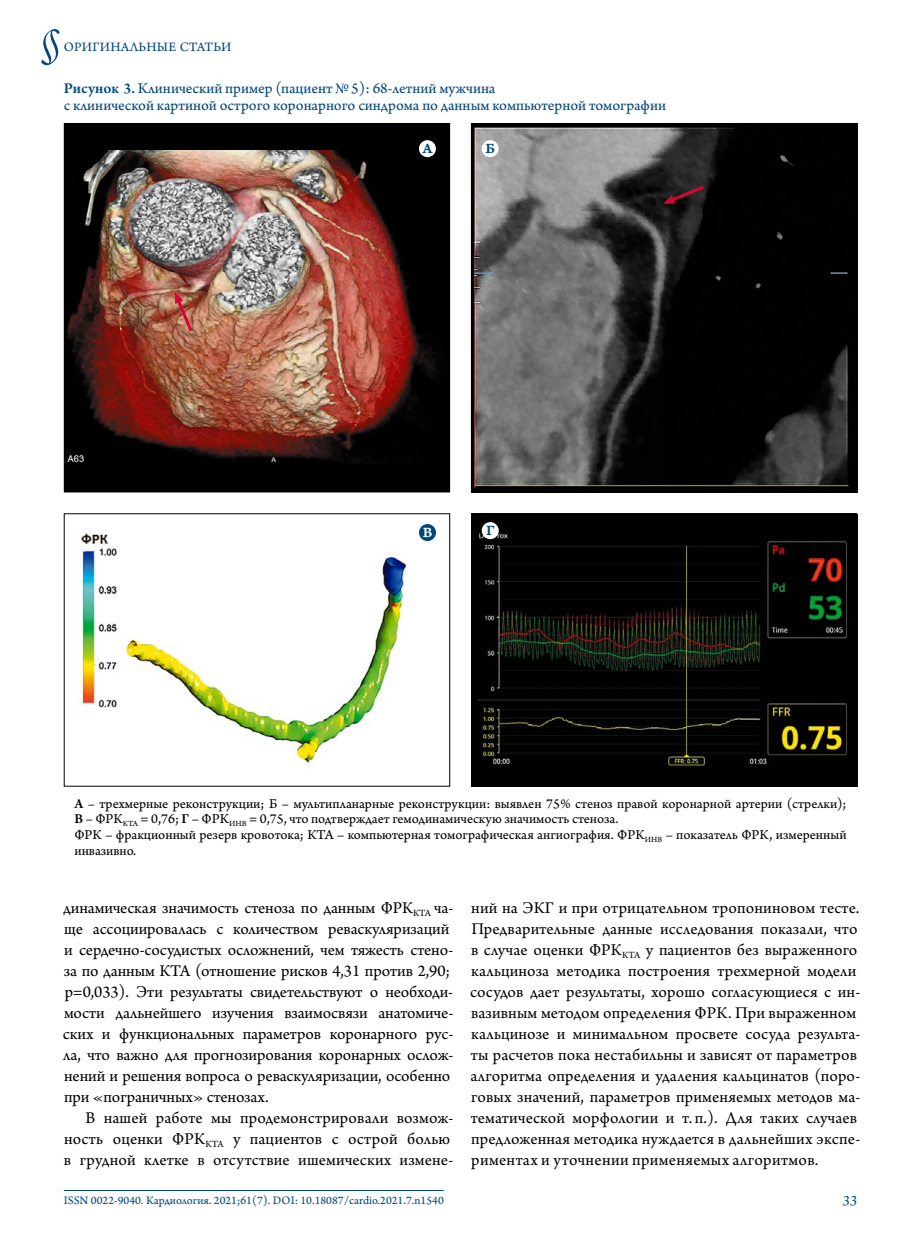
<style>
.page{position:relative;width:915px;height:1234px;background:#fff}
.page>*{position:absolute;margin:0;border:0;box-sizing:border-box;transform-origin:0 0}
.t1{font:54px "Arno Pro Light Italic Display";color:#00477e}
.t2{font:17.25px/21px "Arno Pro";letter-spacing:.005em;color:#000}
.t3{font:15.75px/17.2px "Arno Pro Sm Text";color:#00477e}
.t4{font:15px "Arno Pro Smbd Caption";color:#00477e}
.t5{font:15px "Arno Pro Italic Sm Text";color:#00477e}
.t6{font:15px "Arno Pro Smbd Caption";color:#fff}
.t7{font:14.25px/15.8px "Arno Pro Sm Text";color:#000}
.t8{font:13.5px "Arno Pro Sm Text";letter-spacing:.01em;color:#00477e}
.t9{font:12px "Arno Pro Sm Text";color:#00477e}
.s1{font-family:"Arno Pro";font-weight:600}
</style>
<div class="page">
<hr style="left:64px;top:1189px;width:379px;height:1px;background:#00477e">
<img style="left:76px;top:524px;width:355px;height:247px">
<div style="left:419px;top:524px;width:17px;height:17px;background:#00477e;border-radius:50%"></div>
<img style="left:473px;top:515px;width:381px;height:269px">
<div style="left:471px;top:513px;width:385px;height:273px;border:1px solid #000"></div>
<div style="left:481px;top:522px;width:17px;height:17px;background:#fff;border-radius:50%"></div>
<img style="left:473px;top:125px;width:381px;height:365px">
<div style="left:471px;top:123px;width:385px;height:369px;border:1px solid #000"></div>
<div style="left:481px;top:140px;width:17px;height:17px;background:#fff;border-radius:50%"></div>
<svg style="left:662px;top:183px;width:45px;height:21px"></svg>
<div style="left:64px;top:123px;width:385px;height:369px;background:#000"></div>
<img style="left:68px;top:150px;width:370px;height:313px">
<div style="left:64px;top:123px;width:386px;height:369px;border:1px solid #000"></div>
<div style="left:419px;top:140px;width:17px;height:17px;background:#fff;border-radius:50%"></div>
<svg style="left:174px;top:291px;width:21px;height:43px"></svg>
<h1 class="t1" style="left:40px;top:12px;width:22px">§</h1>
<p class="t8" style="left:64px;top:39px;width:169px">ОРИГИНАЛЬНЫЕ СТАТЬИ</p>
<p class="t3" style="left:64px;top:80px;width:603px"><span class="s1">Рисунок 3.</span> Клинический пример (пациент №5): 68‑летний мужчина<br>с клинической картиной острого коронарного синдрома по данным компьютерной томографии</p>
<p class="t4" style="left:422px;top:139px;width:12px">А</p>
<p class="t4" style="left:485px;top:140px;width:11px">Б</p>
<p class="t6" style="left:422px;top:523px;width:11px">В</p>
<p class="t4" style="left:486px;top:521px;width:10px">Г</p>
<p class="t7" style="left:74px;top:796px;width:773px"><span class="s1">А</span> – трехмерные реконструкции; Б – мультипланарные реконструкции: выявлен 75% стеноз правой коронарной артерии (стрелки); <span class="s1">В</span> – ФРК<sub>КТА</sub> = 0,76; <span class="s1">Г</span> – ФРК<sub>ИНВ</sub> = 0,75, что подтверждает гемодинамическую значимость стеноза.<br>ФРК – фракционный резерв кровотока; КТА – компьютерная томографическая ангиография. ФРК<sub>ИНВ</sub> – показатель ФРК, измеренный инвазивно.</p>
<p class="t2" style="left:63px;top:897px;width:391px">динамическая значимость стеноза по данным ФРК<sub>КТА</sub> ча&shy;ще ассоциировалась с количеством реваскуляризаций и сердечно-сосудистых осложнений, чем тяжесть стено&shy;за по данным КТА (отношение рисков 4,31 против 2,90; p=0,033). Эти результаты свидетельствуют о необходи&shy;мости дальнейшего изучения взаимосвязи анатомиче&shy;ских и функциональных параметров коронарного рус&shy;ла, что важно для прогнозирования коронарных ослож&shy;нений и решения вопроса о реваскуляризации, особенно при «пограничных» стенозах.</p>
<p class="t2" style="left:64px;top:1107px;width:391px;text-indent:22px">В нашей работе мы продемонстрировали возмож&shy;ность оценки ФРК<sub>КТА</sub> у пациентов с острой болью в грудной клетке в отсутствие ишемических измене-</p>
<p class="t2" style="left:470px;top:897px;width:392px">ний на ЭКГ и при отрицательном тропониновом тесте.<br>Предварительные данные исследования показали, что в случае оценки ФРК<sub>КТА</sub> у пациентов без выраженного кальциноза методика построения трехмерной модели сосудов дает результаты, хорошо согласующиеся с ин&shy;вазивным методом определения ФРК. При выраженном кальцинозе и минимальном просвете сосуда результа&shy;ты расчетов пока нестабильны и зависят от параметров алгоритма определения и удаления кальцинатов (поро&shy;говых значений, параметров применяемых методов ма&shy;тематической морфологии и т. п.). Для таких случаев предложенная методика нуждается в дальнейших экспе&shy;риментах и уточнении применяемых алгоритмов.</p>
<p class="t9" style="left:64px;top:1192px;width:381px">ISSN 0022-9040. Кардиология. 2021;61(7). DOI: 10.18087/cardio.2021.7.n1540</p>
<p class="t5" style="left:842px;top:1190px;width:16px">33</p>
</div>
